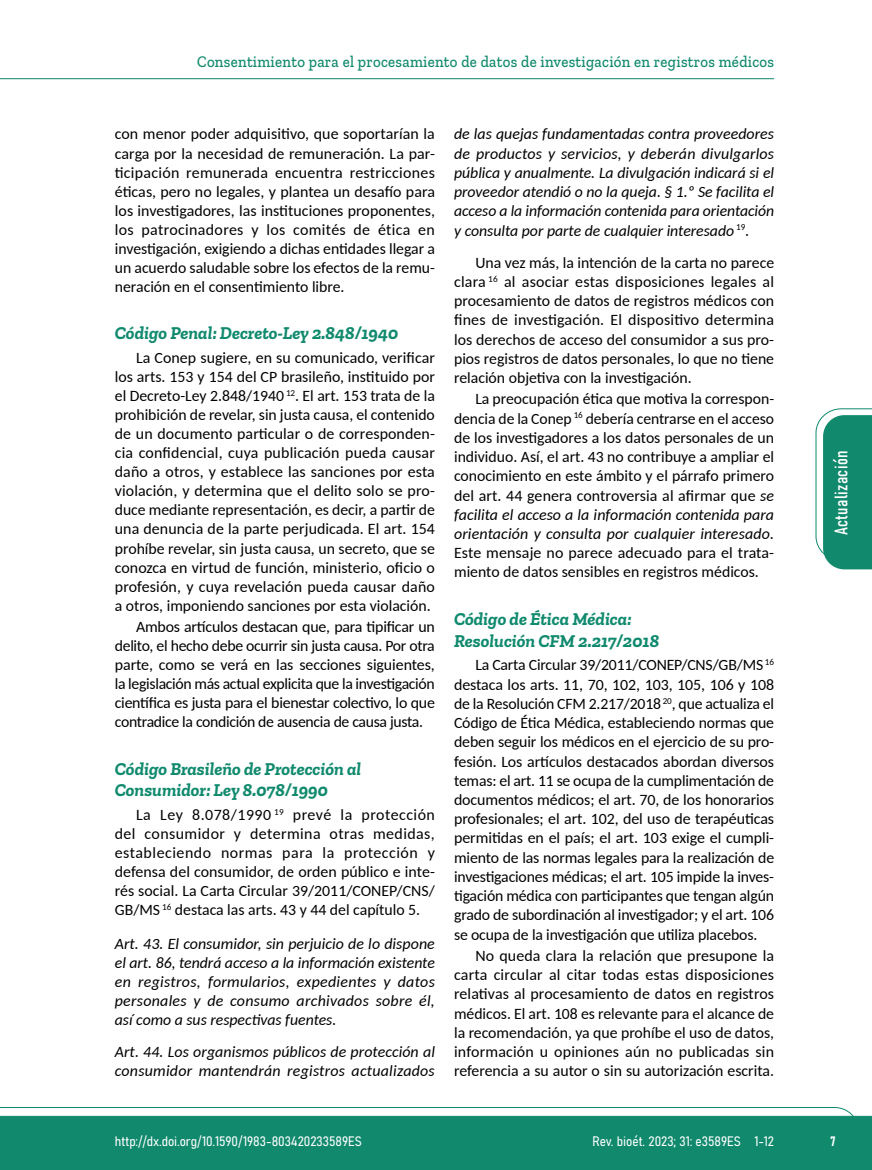
<style>
.page{position:relative;width:872px;height:1170px;background:#fff}
.page>*{position:absolute;margin:0;border:0;box-sizing:border-box;transform-origin:0 0}
.t1{font:italic 700 18px/21.8px "Zilla Slab";color:#108a6e}
.t2{font:18px "Bahnschrift";letter-spacing:.02em;color:#fff}
.t3{font:500 16.5px "Zilla Slab";letter-spacing:.02em;color:#10896d;scale:.9 1}
.t4{font:15.75px/19.2px "Carlito";color:#000;text-align:justify}
.t5{font:italic 15.75px/19px "Carlito";letter-spacing:.005em;color:#000;text-align:justify}
.t6{font:13.5px "Bahnschrift";color:#fff}
.s1{font-style:italic}
</style>
<div class="page">
<svg style="left:0;top:1107px;width:859px;height:62px;background:#2e977f"></svg>
<hr style="left:0;top:78px;width:774px;height:1px;background:#10896d">
<svg style="left:815px;top:408px;width:57px;height:161px"></svg>
<p class="t3" style="left:197px;top:53px;width:642px">Consentimiento para el procesamiento de datos de investigación en registros médicos</p>
<p class="t4" style="left:115px;top:124px;width:322px">con menor poder adquisitivo, que soportarían la carga por la necesidad de remuneración. La par&shy;ticipación remunerada encuentra restricciones éticas, pero no legales, y plantea un desafío para los investigadores, las instituciones proponentes, los patrocinadores y los comités de ética en investigación, exigiendo a dichas entidades llegar a un acuerdo saludable sobre los efectos de la remu&shy;neración en el consentimiento libre.</p>
<p class="t1" style="left:115px;top:322px;width:285px">Código Penal: Decreto-Ley 2.848/1940</p>
<p class="t4" style="left:115px;top:347px;width:322px;text-indent:21px">La Conep sugiere, en su comunicado, verificar los arts. 153 y 154 del CP brasileño, instituido por el Decreto-Ley 2.848/1940 <sup>12</sup>. El art. 153 trata de la prohibición de revelar, sin justa causa, el contenido de un documento particular o de corresponden&shy;cia confidencial, cuya publicación pueda causar daño a otros, y establece las sanciones por esta violación, y determina que el delito solo se pro&shy;duce mediante representación, es decir, a partir de una denuncia de la parte perjudicada. El art. 154 prohíbe revelar, sin justa causa, un secreto, que se conozca en virtud de función, ministerio, oficio o profesión, y cuya revelación pueda causar daño a otros, imponiendo sanciones por esta violación.</p>
<p class="t4" style="left:115px;top:616px;width:322px;text-indent:21px">Ambos artículos destacan que, para tipificar un delito, el hecho debe ocurrir sin justa causa. Por otra parte, como se verá en las secciones siguientes, la legislación más actual explicita que la investigación científica es justa para el bienestar colectivo, lo que contradice la condición de ausencia de causa justa.</p>
<p class="t1" style="left:115px;top:757px;width:248px">Código Brasileño de Protección al<br>Consumidor: Ley 8.078/1990</p>
<p class="t4" style="left:115px;top:804px;width:321px;text-indent:21px">La Ley 8.078/1990 <sup>19</sup> prevé la protección del consumidor y determina otras medidas, estableciendo normas para la protección y defensa del consumidor, de orden público e inte&shy;rés social. La Carta Circular 39/2011/CONEP/CNS/ GB/MS <sup>16</sup> destaca las arts. 43 y 44 del capítulo 5.</p>
<p class="t5" style="left:115px;top:933px;width:321px">Art. 43. El consumidor, sin perjuicio de lo dispone el art. 86, tendrá acceso a la información existente en registros, formularios, expedientes y datos personales y de consumo archivados sobre él, así como a sus respectivas fuentes.</p>
<p class="t5" style="left:115px;top:1041px;width:322px">Art. 44. Los organismos públicos de protección al consumidor mantendrán registros actualizados</p>
<p class="t5" style="left:454px;top:124px;width:322px">de las quejas fundamentadas contra proveedores de productos y servicios, y deberán divulgarlos pública y anualmente. La divulgación indicará si el proveedor atendió o no la queja. § 1.º Se facilita el acceso a la información contenida para orientación y consulta por parte de cualquier interesado <sup>19</sup>.</p>
<p class="t4" style="left:454px;top:252px;width:321px;text-indent:21px">Una vez más, la intención de la carta no parece clara <sup>16</sup> al asociar estas disposiciones legales al procesamiento de datos de registros médicos con fines de investigación. El dispositivo determina los derechos de acceso del consumidor a sus pro&shy;pios registros de datos personales, lo que no tiene relación objetiva con la investigación.</p>
<p class="t4" style="left:454px;top:389px;width:321px;text-indent:21px">La preocupación ética que motiva la correspon&shy;dencia de la Conep <sup>16</sup> debería centrarse en el acceso de los investigadores a los datos personales de un individuo. Así, el art. 43 no contribuye a ampliar el conocimiento en este ámbito y el párrafo primero del art. 44 genera controversia al afirmar que <span class="s1">se facilita el acceso a la información contenida para orientación y consulta por cualquier interesado.</span></p>
<p class="t4" style="left:454px;top:542px;width:321px">Este mensaje no parece adecuado para el trata&shy;miento de datos sensibles en registros médicos.</p>
<p class="t1" style="left:454px;top:608px;width:207px">Código de Ética Médica:<br>Resolución CFM 2.217/2018</p>
<p class="t4" style="left:454px;top:654px;width:322px;text-indent:21px">La Carta Circular 39/2011/CONEP/CNS/GB/MS <sup>16 </sup>destaca los arts. 11, 70, 102, 103, 105, 106 y 108 de la Resolución CFM 2.217/2018 <sup>20</sup>, que actualiza el Código de Ética Médica, estableciendo normas que deben seguir los médicos en el ejercicio de su pro&shy;fesión. Los artículos destacados abordan diversos temas: el art. 11 se ocupa de la cumplimentación de documentos médicos; el art. 70, de los honorarios profesionales; el art. 102, del uso de terapéuticas permitidas en el país; el art. 103 exige el cumpli&shy;miento de las normas legales para la realización de investigaciones médicas; el art. 105 impide la inves&shy;tigación médica con participantes que tengan algún grado de subordinación al investigador; y el art. 106 se ocupa de la investigación que utiliza placebos.</p>
<p class="t4" style="left:454px;top:945px;width:322px;text-indent:21px">No queda clara la relación que presupone la carta circular al citar todas estas disposiciones relativas al procesamiento de datos en registros médicos. El art. 108 es relevante para el alcance de la recomendación, ya que prohíbe el uso de datos, información u opiniones aún no publicadas sin referencia a su autor o sin su autorización escrita.</p>
<p class="t2" style="left:827px;top:535px;width:86px;rotate:-90deg">Actualización</p>
<p class="t6" style="left:115px;top:1131px;width:248px">http://dx.doi.org/10.1590/1983-803420233589ES</p>
<p class="t6" style="left:592px;top:1131px;width:183px">Rev. bioét. 2023; 31: e3589ES 1-12</p>
<p class="t6" style="left:830px;top:1130px;width:7px">7</p>
</div>
